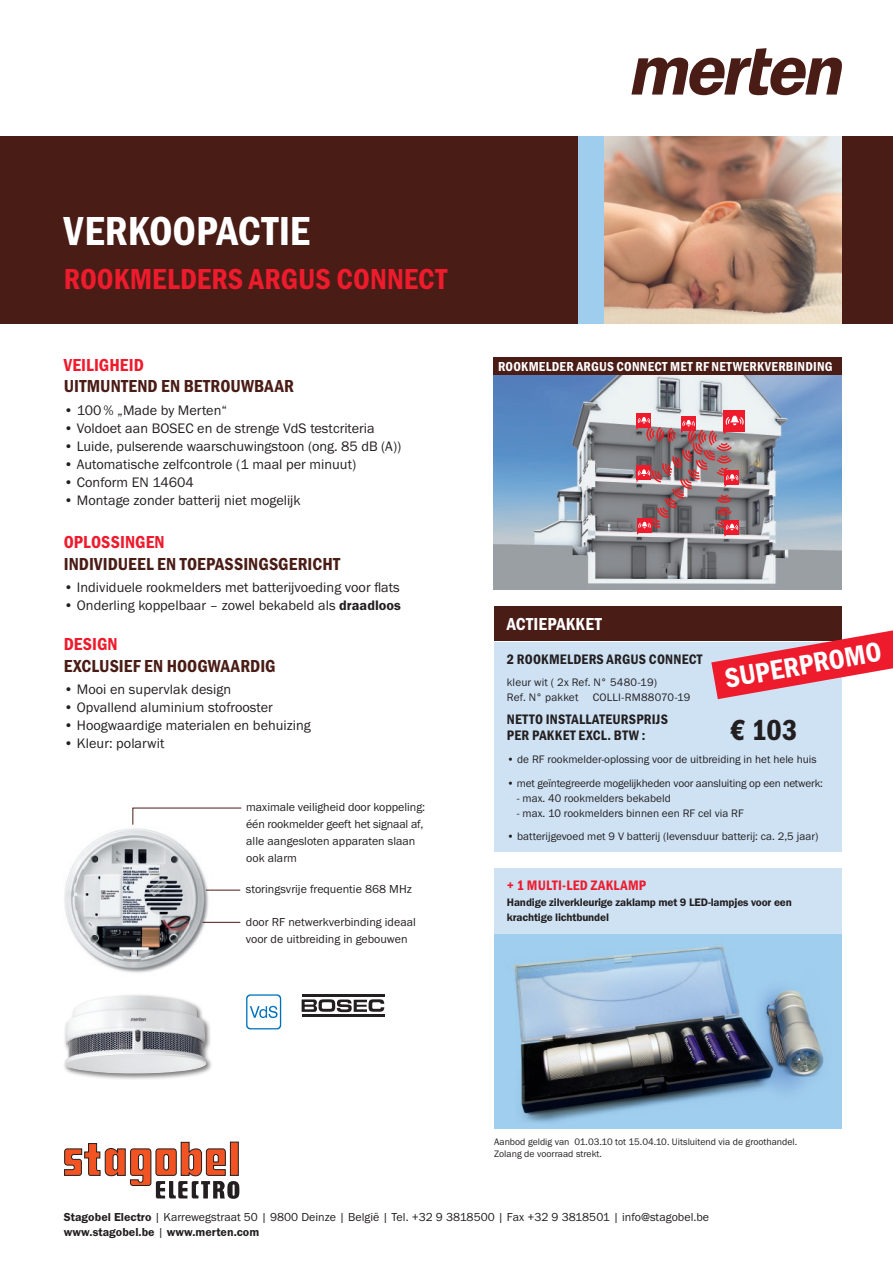
<style>
.page{position:relative;width:893px;height:1263px;background:#fff}
.page>*{position:absolute;margin:0;border:0;box-sizing:border-box;transform-origin:0 0}
.t1{font:42px "Franklin Got T Dem Con";color:#fff}
.t2{font:30px "Franklin Got T Dem Con";color:#ee1b2d}
.t3{font:30px "Franklin Got T Dem Con";color:#231f20}
.t4{font:28.5px "Franklin Got T Dem Con";color:#fff}
.t5{font:18px "Franklin Got T Dem Con";letter-spacing:.005em;color:#4a1c16}
.t6{font:18px "Franklin Got T Dem Con";letter-spacing:.005em;color:#ee1b2d}
.t7{font:18px "Franklin Got T Dem Con";color:#fff}
.t8{font:14.25px "Franklin Got T Boo";color:#231f20}
.t9{font:14.25px/15px "Franklin Got T Dem Con";letter-spacing:.02em;color:#231f20}
.t10{font:14.25px "Franklin Got T Dem Con";letter-spacing:.025em;color:#ee1b2d}
.t11{font:13.5px "Franklin Got T Dem Con";letter-spacing:.02em;color:#fff}
.t12{font:12px/17px "Franklin Got T Boo";color:#231f20}
.t13{font:12px "Franklin Got T Dem";color:#231f20}
.t14{font:11.25px/15px "Franklin Got T Boo";color:#231f20}
.t15{font:11.25px/15px "Franklin Got T Dem";letter-spacing:-.015em;color:#231f20}
.t16{font:9.75px/12px "Franklin Got T Boo";color:#231f20}
.s1{font-family:"Franklin Got T Dem"}
.s2{font-family:"Franklin Got T Boo"}
</style>
<div class="page">
<img style="left:494px;top:934px;width:348px;height:195px">
<div style="left:0;top:136px;width:893px;height:187px;background:#4a1c16"></div>
<svg style="left:631px;top:48px;width:211px;height:47px"></svg>
<img style="left:604px;top:136px;width:238px;height:187px">
<div style="left:578px;top:136px;width:26px;height:187px;background:#9fcdee"></div>
<div style="left:494px;top:643px;width:348px;height:209px;background:#cee2f4"></div>
<div style="left:494px;top:868px;width:348px;height:66px;background:#cee2f4"></div>
<div style="left:494px;top:606px;width:348px;height:34px;background:#4a1c16"></div>
<hr style="left:302px;top:995px;width:82px;height:2px;background:#231f20">
<hr style="left:302px;top:1014px;width:82px;height:2px;background:#231f20">
<svg style="left:302px;top:999px;width:82px;height:13px"></svg>
<svg style="left:246px;top:994px;width:35px;height:35px"></svg>
<img style="left:494px;top:374px;width:348px;height:216px">
<div style="left:724px;top:410px;width:21px;height:22px;background:#ee1b2d"></div>
<div style="left:636px;top:413px;width:15px;height:15px;background:#ee1b2d"></div>
<svg style="left:636px;top:416px;width:108px;height:121px;background:#a1797e"></svg>
<div style="left:494px;top:357px;width:348px;height:17px;background:#4a1c16"></div>
<img style="left:64px;top:828px;width:153px;height:145px">
<svg style="left:132px;top:807px;width:110px;height:18px"></svg>
<hr style="left:206px;top:890px;width:34px;height:1px;background:#4a1c16">
<hr style="left:202px;top:922px;width:38px;height:1px;background:#4a1c16">
<div style="left:62px;top:993px;width:151px;height:87px;background:#231f20;opacity:.6"></div>
<img style="left:64px;top:996px;width:143px;height:78px">
<svg style="left:64px;top:1141px;width:176px;height:58px"></svg>
<svg style="left:711px;top:630px;width:182px;height:69px"></svg>
<h1 class="t1" style="left:64px;top:207px;width:248px">VERKOOPACTIE</h1>
<h2 class="t2" style="left:64px;top:262px;width:385px">ROOKMELDERS ARGUS CONNECT</h2>
<p class="t6" style="left:64px;top:354px;width:65px">VEILIGHEID</p>
<p class="t5" style="left:64px;top:376px;width:57px">UITMUNTEND</p>
<p class="t5" style="left:161px;top:376px;width:43px">EN BETRO</p>
<p class="t5" style="left:230px;top:376px;width:46px">UWBAAR</p>
<p class="t8" style="left:64px;top:402px;width:165px">• 100% „Made by Merten“</p>
<p class="t8" style="left:64px;top:420px;width:312px">• Voldoet aan BOSEC en de strenge VdS testcriteria</p>
<p class="t8" style="left:64px;top:438px;width:339px">• Luide, pulserende waarschuwingstoon (ong. 85 dB (A))</p>
<p class="t8" style="left:64px;top:456px;width:294px">• Automatische zelfcontrole (1 maal per minuut)</p>
<p class="t8" style="left:64px;top:474px;width:132px">• Conform EN 14604</p>
<p class="t8" style="left:64px;top:492px;width:238px">• Montage zonder batterij niet mogelijk</p>
<p class="t6" style="left:64px;top:532px;width:10px">OPLOSSIN</p>
<p class="t6" style="left:135px;top:532px;width:20px">GEN</p>
<p class="t5" style="left:64px;top:554px;width:8px">INDI</p>
<p class="t5" style="left:94px;top:554px;width:96px">VIDUEEL EN TOEPASSIN</p>
<p class="t5" style="left:258px;top:554px;width:40px">GSGERIC</p>
<p class="t5" style="left:322px;top:554px;width:16px">HT</p>
<p class="t8" style="left:64px;top:580px;width:338px">• Individuele rookmelders met batterijvoeding voor flats</p>
<p class="t8" style="left:64px;top:598px;width:339px">• Onderling koppelbaar – zowel bekabeld als <span class="s1">draadloos</span></p>
<p class="t6" style="left:64px;top:634px;width:9px">DESI</p>
<p class="t6" style="left:97px;top:634px;width:15px">GN</p>
<p class="t5" style="left:64px;top:655px;width:167px">EXCLUSIEF EN HOOGWAARDI</p>
<p class="t5" style="left:265px;top:655px;width:12px">G</p>
<p class="t8" style="left:64px;top:681px;width:169px">• Mooi en supervlak design</p>
<p class="t8" style="left:64px;top:699px;width:211px">• Opvallend aluminium stofrooster</p>
<p class="t8" style="left:64px;top:717px;width:249px">• Hoogwaardige materialen en behuizing</p>
<p class="t8" style="left:64px;top:735px;width:102px">• Kleur: polarwit</p>
<p class="t12" style="left:246px;top:799px;width:180px">maximale veiligheid door koppeling: één rookmelder geeft het signaal af, alle aangesloten apparaten slaan ook alarm</p>
<p class="t12" style="left:246px;top:881px;width:167px">storingsvrije frequentie 868 MHz</p>
<p class="t12" style="left:246px;top:913px;width:171px">door RF netwerkverbinding ideaal voor de uitbreiding in gebouwen</p>
<p class="t11" style="left:498px;top:359px;width:9px">ROOKMELDER</p>
<p class="t11" style="left:576px;top:359px;width:49px">ARGUS CONNECT</p>
<p class="t11" style="left:670px;top:359px;width:9px">MET</p>
<p class="t11" style="left:695px;top:359px;width:106px">RF NETWERKVERBINDIN</p>
<p class="t11" style="left:825px;top:359px;width:9px">G</p>
<p class="t7" style="left:507px;top:614px;width:10px">ACTIEPAKKET</p>
<h3 class="t4" style="left:722px;top:662px;width:38px;rotate:-10deg">S UPERPROMO</h3>
<p class="t9" style="left:507px;top:652px;width:19px">2 ROOKMELDERS</p>
<p class="t9" style="left:607px;top:652px;width:51px">ARGUS CONNECT</p>
<p class="t14" style="left:507px;top:675px;width:152px">kleur wit ( 2x Ref. N° 5480-19)<br>Ref. N° pakket</p>
<p class="t14" style="left:593px;top:690px;width:99px">COLLI-RM88070-19</p>
<p class="t9" style="left:507px;top:712px;width:163px">N ETTO INSTALLATEU RSPRIJS<br>PER PAKKET EXCL. BTW :</p>
<h2 class="t3" style="left:730px;top:712px;width:68px">€ 103</h2>
<p class="t14" style="left:507px;top:752px;width:311px">• de RF rookmelder-oplossing voor de uitbreiding in het hele huis</p>
<p class="t14" style="left:507px;top:775px;width:318px">• met geïntegreerde mogelijkheden voor aansluiting op een netwerk:</p>
<p class="t14" style="left:517px;top:790px;width:155px">- max. 40 rookmelders bekabeld</p>
<p class="t14" style="left:517px;top:805px;width:228px">- max. 10 rookmelders binnen een RF cel via RF</p>
<p class="t14" style="left:507px;top:829px;width:313px">• batterijgevoed met 9 V batterij (levensduur batterij: ca. 2,5 jaar)</p>
<p class="t10" style="left:507px;top:877px;width:141px">+ 1 MU LTI-LED ZAKLAMP</p>
<p class="t15" style="left:507px;top:894px;width:287px">Handige zilverkleurige zaklamp met 9 LED-lampjes voor een krachtige lichtbundel</p>
<p class="t16" style="left:494px;top:1135px;width:305px">Aanbod geldig van 01.03.10 tot 15.04.10. Uitsluitend via de groothandel.<br>Zolang de voorraad strekt.</p>
<p class="t12" style="left:64px;top:1209px;width:647px"><span class="s1">Stagobel Electro</span> | Karrewegstraat 50 | 9800 Deinze | België | Tel. +32 9 3818500 | Fax +32 9 3818501 | info@stagobel.be</p>
<p class="t13" style="left:64px;top:1225px;width:197px">www.stagobel.be <span class="s2">|</span> www.merten.com</p>
</div>
